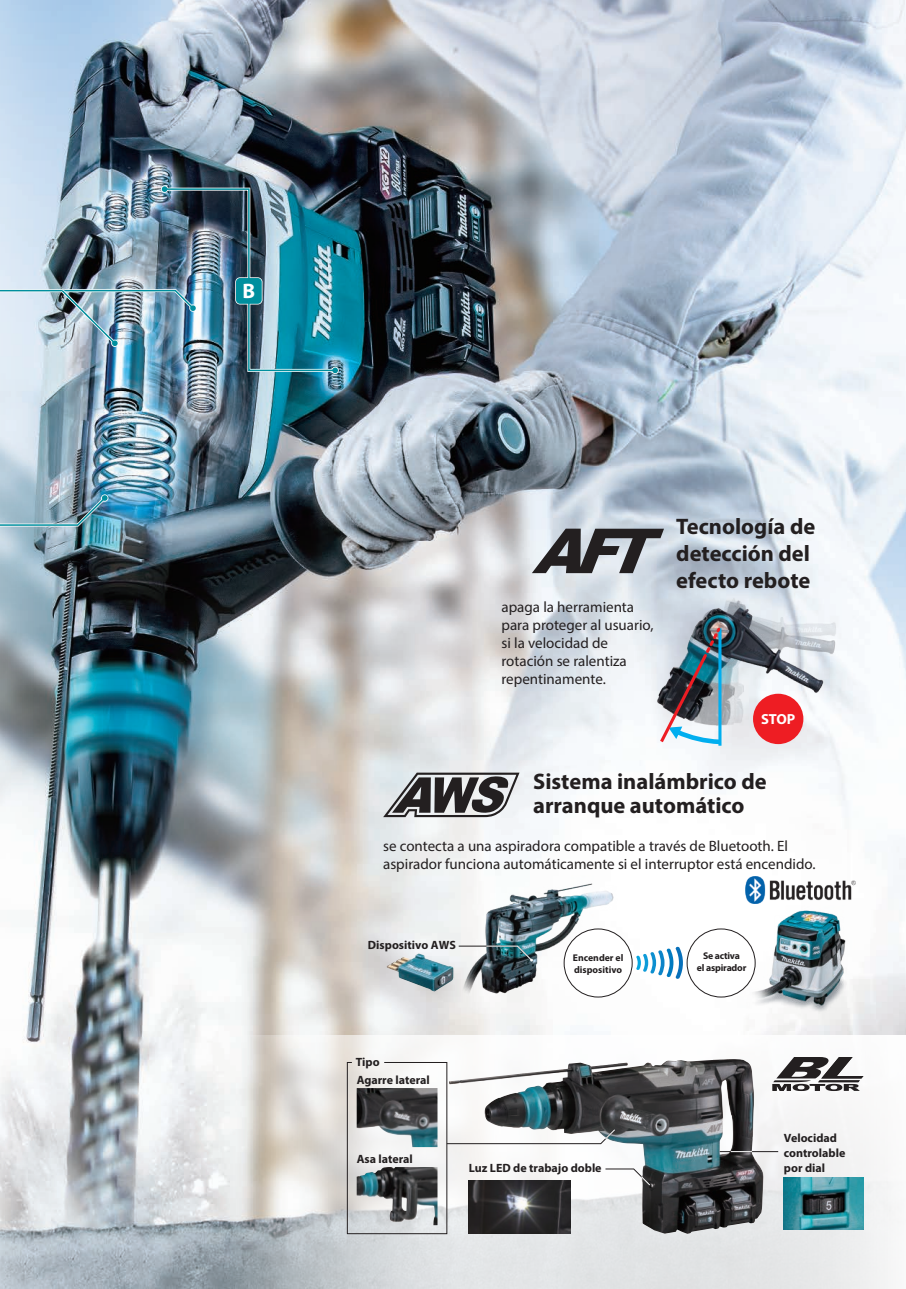
<style>
.page{position:relative;width:906px;height:1289px;background:#fff}
.page>*{position:absolute;margin:0;border:0;box-sizing:border-box;transform-origin:0 0}
.t1{font:700 22.5px/27px "Myriad Pro";color:#231f20}
.t2{font:700 21px "Myriad Pro";color:#fff}
.t3{font:15px/18px "Myriad Pro";color:#231f20}
.t4{font:700 14.55px "Myriad Pro";color:#fff}
.t5{font:700 12px/15px "Myriad Pro";color:#231f20}
.t6{font:700 9.75px/12px "Myriad Pro";color:#231f20}
.t7{font:700 9.75px/12px "Myriad Pro";letter-spacing:-.02em;color:#231f20;text-align:center}
</style>
<div class="page">
<img style="left:91px;top:0;width:815px;height:1288px">
<svg style="left:221px;top:1035px;width:685px;height:253px"></svg>
<img style="left:0;top:0;width:91px;height:1288px">
<img style="left:591px;top:1059px;width:138px;height:13px">
<img style="left:729px;top:905px;width:125px;height:113px">
<img style="left:784px;top:1176px;width:79px;height:53px">
<img style="left:444px;top:875px;width:191px;height:127px">
<img style="left:654px;top:592px;width:184px;height:149px">
<img style="left:657px;top:625px;width:67px;height:121px">
<svg style="left:532px;top:528px;width:132px;height:45px;background:#7e8085"></svg>
<svg style="left:772px;top:1056px;width:91px;height:34px"></svg>
<svg style="left:383px;top:772px;width:136px;height:45px;background:#818183"></svg>
<img style="left:745px;top:876px;width:110px;height:27px">
<svg style="left:636px;top:946px;width:47px;height:33px"></svg>
<div style="left:564px;top:929px;width:68px;height:68px;background:#fff;border-radius:50%"></div>
<div style="left:564px;top:928px;width:68px;height:69px;border:1px solid #231f20;border-radius:50%"></div>
<div style="left:687px;top:929px;width:68px;height:68px;background:#fff;border-radius:50%"></div>
<div style="left:686px;top:928px;width:69px;height:69px;border:1px solid #231f20;border-radius:50%"></div>
<img style="left:387px;top:953px;width:66px;height:38px">
<div style="left:753px;top:693px;width:50px;height:51px;background:#ee1d23;border-radius:50%"></div>
<img style="left:0;top:492px;width:111px;height:36px">
<img style="left:0;top:186px;width:341px;height:187px">
<svg style="left:458px;top:945px;width:75px;height:17px"></svg>
<div style="left:236px;top:278px;width:26px;height:26px;background:#008f9e;border-radius:4px"></div>
<hr style="left:720px;top:1151px;width:58px;height:1px;background:#231f20">
<svg style="left:731px;top:1151px;width:21px;height:1px"></svg>
<svg style="left:346px;top:1061px;width:305px;height:173px"></svg>
<h2 class="t2" style="left:242px;top:277px;width:14px">B</h2>
<p class="t3" style="left:501px;top:597px;width:154px">apaga la herramienta para proteger al usuario, si la velocidad de rotación se ralentiza repentinamente.</p>
<h1 class="t1" style="left:676px;top:512px;width:140px">Tecnología de detección del efecto rebote</h1>
<p class="t4" style="left:761px;top:710px;width:36px">STOP</p>
<h1 class="t1" style="left:533px;top:768px;width:235px;line-height:24px">Sistema inalámbrico de arranque automático</h1>
<p class="t3" style="left:383px;top:836px;width:434px">se contecta a una aspiradora compatible a través de Bluetooth. El aspirador funciona automáticamente si el interruptor está encendido.</p>
<p class="t5" style="left:368px;top:937px;width:89px">Dispositivo AWS</p>
<p class="t6" style="left:573px;top:950px;width:52px">Encender el dispositivo</p>
<p class="t7" style="left:697px;top:949px;width:51px">Se activa<br>el aspirador</p>
<p class="t5" style="left:356px;top:1052px;width:75px;line-height:17.7px">Tipo<br>Agarre lateral</p>
<p class="t5" style="left:357px;top:1150px;width:58px">Asa lateral</p>
<p class="t5" style="left:469px;top:1160px;width:134px">Luz LED de trabajo doble</p>
<p class="t5" style="left:784px;top:1130px;width:63px">Velocidad controlable por dial</p>
</div>
